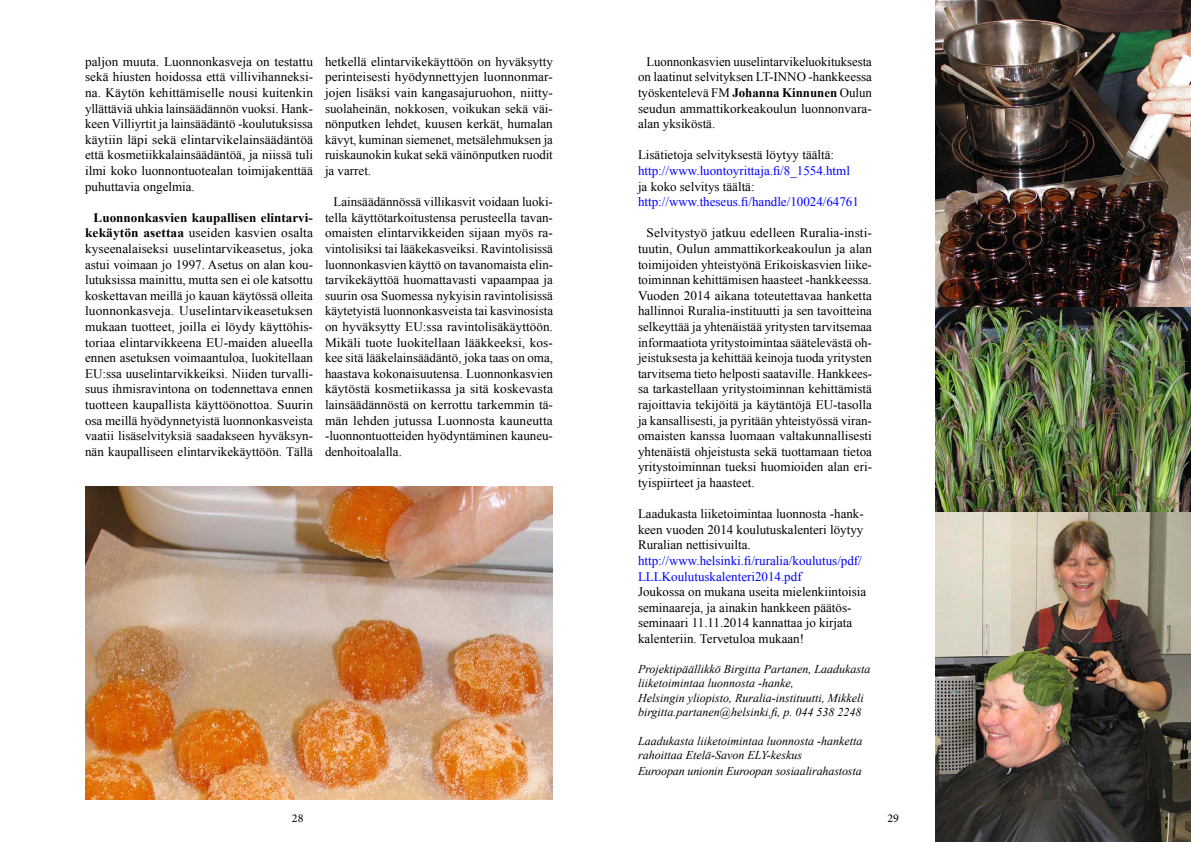
<style>
.page{position:relative;width:1191px;height:842px;background:#fff}
.page>*{position:absolute;margin:0;border:0;box-sizing:border-box;transform-origin:0 0}
.t1{font:13px/15.6px "Times New Roman";color:#000;text-align:justify}
.t2{font:13px/15.6px "Times New Roman";color:#00f}
.t3{font:italic 12px/14.4px "Times New Roman";color:#000}
.t4{font:12px "Minion Pro";color:#000}
.s1{font-weight:700}
</style>
<div class="page">
<img style="left:935px;top:307px;width:256px;height:205px">
<img style="left:935px;top:512px;width:256px;height:330px">
<img style="left:85px;top:486px;width:468px;height:313px">
<img style="left:935px;top:0;width:256px;height:307px">
<p class="t1" style="left:85px;top:53px;width:229px">paljon muuta. Luonnonkasveja on testattu sekä hiusten hoidossa että villivihanneksi&shy;na. Käytön kehittämiselle nousi kuitenkin yllättäviä uhkia lainsäädännön vuoksi. Hank&shy;keen Villiyrtit ja lainsäädäntö -koulutuksissa käytiin läpi sekä elintarvikelainsäädäntöä että kosmetiikkalainsäädäntöä, ja niissä tuli ilmi koko luonnontuotealan toimijakenttää puhuttavia ongelmia.</p>
<p class="t1" style="left:85px;top:209px;width:229px;text-indent:9px"><span class="s1">Luonnonkasvien kaupallisen elintarvi&shy;kekäytön asettaa</span> useiden kasvien osalta kyseenalaiseksi uuselintarvikeasetus, joka astui voimaan jo 1997. Asetus on alan kou&shy;lutuksissa mainittu, mutta sen ei ole katsottu koskettavan meillä jo kauan käytössä olleita luonnonkasveja. Uuselintarvikeasetuksen mukaan tuotteet, joilla ei löydy käyttöhis&shy;toriaa elintarvikkeena EU-maiden alueella ennen asetuksen voimaantuloa, luokitellaan EU:ssa uuselintarvikkeiksi. Niiden turvalli&shy;suus ihmisravintona on todennettava ennen tuotteen kaupallista käyttöönottoa. Suurin osa meillä hyödynnetyistä luonnonkasveista vaatii lisäselvityksiä saadakseen hyväksyn&shy;nän kaupalliseen elintarvikekäyttöön. Tällä</p>
<p class="t1" style="left:325px;top:53px;width:229px">hetkellä elintarvikekäyttöön on hyväksytty perinteisesti hyödynnettyjen luonnonmar&shy;jojen lisäksi vain kangasajuruohon, niitty&shy;suolaheinän, nokkosen, voikukan sekä väi&shy;nönputken lehdet, kuusen kerkät, humalan kävyt, kuminan siemenet, metsälehmuksen ja ruiskaunokin kukat sekä väinönputken ruodit ja varret.</p>
<p class="t1" style="left:325px;top:194px;width:229px;text-indent:9px">Lainsäädännössä villikasvit voidaan luoki&shy;tella käyttötarkoitustensa perusteella tavan&shy;omaisten elintarvikkeiden sijaan myös ra&shy;vintolisiksi tai lääkekasveiksi. Ravintolisissä luonnonkasvien käyttö on tavanomaista elin&shy;tarvikekäyttöä huomattavasti vapaampaa ja suurin osa Suomessa nykyisin ravintolisissä käytetyistä luonnonkasveista tai kasvinosista on hyväksytty EU:ssa ravintolisäkäyttöön.<br>Mikäli tuote luokitellaan lääkkeeksi, kos&shy;kee sitä lääkelainsäädäntö, joka taas on oma, haastava kokonaisuutensa. Luonnonkasvien käytöstä kosmetiikassa ja sitä koskevasta lainsäädännöstä on kerrottu tarkemmin tä&shy;män lehden jutussa Luonnosta kauneutta -luonnontuotteiden hyödyntäminen kauneu&shy;denhoitoalalla.</p>
<p class="t1" style="left:638px;top:53px;width:235px;text-indent:9px">Luonnonkasvien uuselintarvikeluokituksesta on laatinut selvityksen LT-INNO -hankkeessa työskentelevä FM <span class="s1">Johanna Kinnunen</span> Oulun seudun ammattikorkeakoulun luonnonvara&shy;alan yksiköstä.</p>
<p class="t1" style="left:638px;top:147px;width:198px">Lisätietoja selvityksestä löytyy täältä:</p>
<p class="t2" style="left:638px;top:163px;width:213px">http://www.luontoyrittaja.fi/8_1554.html</p>
<p class="t1" style="left:638px;top:178px;width:118px">ja koko selvitys täältä:</p>
<p class="t2" style="left:638px;top:194px;width:222px">http://www.theseus.fi/handle/10024/64761</p>
<p class="t1" style="left:638px;top:225px;width:235px;text-indent:9px">Selvitystyö jatkuu edelleen Ruralia-insti&shy;tuutin, Oulun ammattikorkeakoulun ja alan toimijoiden yhteistyönä Erikoiskasvien liike&shy;toiminnan kehittämisen haasteet -hankkeessa.<br>Vuoden 2014 aikana toteutettavaa hanketta hallinnoi Ruralia-instituutti ja sen tavoitteina selkeyttää ja yhtenäistää yritysten tarvitsemaa informaatiota yritystoimintaa säätelevästä oh&shy;jeistuksesta ja kehittää keinoja tuoda yritysten tarvitsema tieto helposti saataville. Hankkees&shy;sa tarkastellaan yritystoiminnan kehittämistä rajoittavia tekijöitä ja käytäntöjä EU-tasolla ja kansallisesti, ja pyritään yhteistyössä viran&shy;omaisten kanssa luomaan valtakunnallisesti yhtenäistä ohjeistusta sekä tuottamaan tietoa yritystoiminnan tueksi huomioiden alan eri&shy;tyispiirteet ja haasteet.</p>
<p class="t1" style="left:638px;top:506px;width:227px">Laadukasta liiketoimintaa luonnosta -hank&shy;keen vuoden 2014 koulutuskalenteri löytyy Ruralian nettisivuilta.</p>
<p class="t2" style="left:638px;top:553px;width:225px">http://www.helsinki.fi/ruralia/koulutus/pdf/<br>LLLKoulutuskalenteri2014.pdf</p>
<p class="t1" style="left:638px;top:584px;width:230px;text-align:left">Joukossa on mukana useita mielenkiintoisia seminaareja, ja ainakin hankkeen päätös&shy;seminaari 11.11.2014 kannattaa jo kirjata kalenteriin. Tervetuloa mukaan!</p>
<p class="t3" style="left:638px;top:661px;width:234px">Projektipäällikkö Birgitta Partanen, Laadukasta liiketoimintaa luonnosta -hanke,<br>Helsingin yliopisto, Ruralia-instituutti, Mikkeli birgitta.partanen@helsinki.fi, p. 044 538 2248</p>
<p class="t3" style="left:638px;top:733px;width:226px">Laadukasta liiketoimintaa luonnosta -hanketta rahoittaa Etelä-Savon ELY-keskus</p>
<p class="t3" style="left:638px;top:763px;width:225px">Euroopan unionin Euroopan sosiaalirahastosta</p>
<p class="t4" style="left:292px;top:810px;width:13px">28</p>
<p class="t4" style="left:887px;top:810px;width:13px">29</p>
</div>
